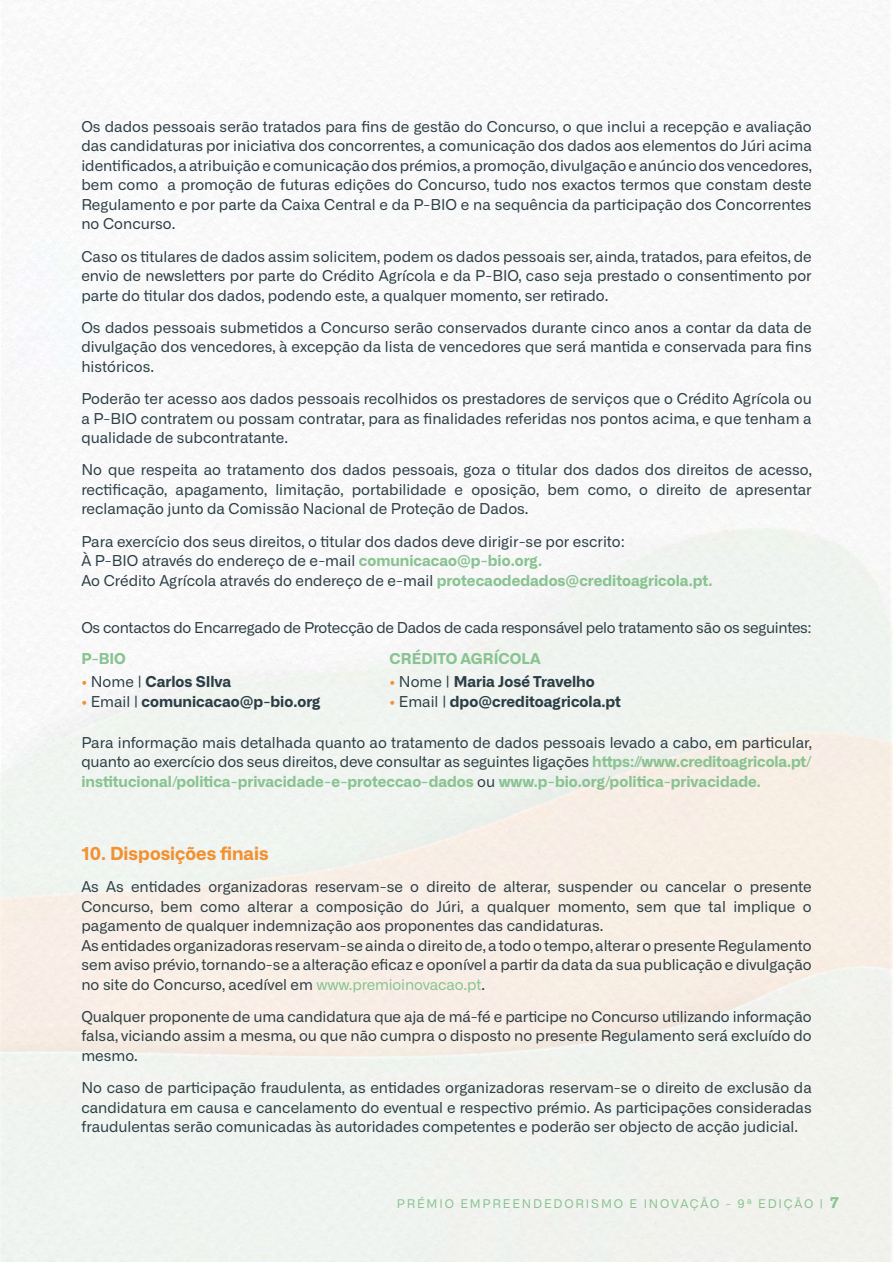
<style>
.page{position:relative;width:893px;height:1263px;background:#fff}
.page>*{position:absolute;margin:0;border:0;box-sizing:border-box;transform-origin:0 0}
.t1{font:700 18px "Alliance No.1";color:#f19132}
.t2{font:15px/19.5px "Alliance No.1";color:#2b3e45;text-align:justify}
.t3{font:700 15px "Alliance No.1";color:#2b3e45}
.t4{font:15px "Alliance No.1";letter-spacing:-.02em;color:#2b3e45}
.t5{font:700 15px "Alliance No.1";color:#88c391}
.t6{font:12px "Alliance No.1";letter-spacing:.15em;color:#88c391}
.s1{font-weight:700;color:#88c391}
.s2{font-weight:400;color:#f19132}
.s3{font-weight:400}
.s4{color:#88c391}
.s5{font-weight:700;font-size:15px}
</style>
<div class="page">
<p class="t2" style="left:81px;top:117px;width:732px">Os dados pessoais serão tratados para fins de gestão do Concurso, o que inclui a recepção e avaliação das candidaturas por iniciativa dos concorrentes, a comunicação dos dados aos elementos do Júri acima identificados, a atribuição e comunicação dos prémios, a promoção, divulgação e anúncio dos vencedores, bem como a promoção de futuras edições do Concurso, tudo nos exactos termos que constam deste Regulamento e por parte da Caixa Central e da P-BIO e na sequência da participação dos Concorrentes no Concurso.</p>
<p class="t2" style="left:81px;top:246px;width:732px">Caso os titulares de dados assim solicitem, podem os dados pessoais ser, ainda, tratados, para efeitos, de envio de newsletters por parte do Crédito Agrícola e da P-BIO, caso seja prestado o consentimento por parte do titular dos dados, podendo este, a qualquer momento, ser retirado.</p>
<p class="t2" style="left:81px;top:318px;width:732px">Os dados pessoais submetidos a Concurso serão conservados durante cinco anos a contar da data de divulgação dos vencedores, à excepção da lista de vencedores que será mantida e conservada para fins históricos.</p>
<p class="t2" style="left:81px;top:389px;width:732px">Poderão ter acesso aos dados pessoais recolhidos os prestadores de serviços que o Crédito Agrícola ou a P-BIO contratem ou possam contratar, para as finalidades referidas nos pontos acima, e que tenham a qualidade de subcontratante.</p>
<p class="t2" style="left:81px;top:460px;width:732px">No que respeita ao tratamento dos dados pessoais, goza o titular dos dados dos direitos de acesso, rectificação, apagamento, limitação, portabilidade e oposição, bem como, o direito de apresentar reclamação junto da Comissão Nacional de Proteção de Dados.</p>
<p class="t2" style="left:81px;top:531px;width:633px;text-align:left">Para exercício dos seus direitos, o titular dos dados deve dirigir-se por escrito:<br>À P-BIO através do endereço de e-mail <span class="s1">comunicacao@p-bio.org.<br></span>Ao Crédito Agrícola através do endereço de e-mail <span class="s1">protecaodedados@creditoagricola.pt.</span></p>
<p class="t4" style="left:81px;top:619px;width:732px">Os contactos do Encarregado de Protecção de Dados de cada responsável pelo tratamento são os seguintes:</p>
<p class="t5" style="left:81px;top:648px;width:46px">P-BIO</p>
<p class="t3" style="left:81px;top:672px;width:151px"><span class="s2">•</span> <span class="s3">Nome |</span> Carlos SIlva</p>
<p class="t3" style="left:81px;top:692px;width:241px"><span class="s2">•</span> <span class="s3">Email |</span> comunicacao@p-bio.org</p>
<p class="t5" style="left:390px;top:648px;width:153px">CRÉDITO AGRÍCOLA</p>
<p class="t3" style="left:390px;top:672px;width:207px"><span class="s2">•</span> <span class="s3">Nome |</span> Maria José Travelho</p>
<p class="t3" style="left:390px;top:692px;width:233px"><span class="s2">•</span> <span class="s3">Email |</span> dpo@creditoagricola.pt</p>
<p class="t2" style="left:81px;top:732px;width:732px">Para informação mais detalhada quanto ao tratamento de dados pessoais levado a cabo, em particular, quanto ao exercício dos seus direitos, deve consultar as seguintes ligações <span class="s1">https://www.creditoagricola.pt/ institucional/politica-privacidade-e-proteccao-dados</span> ou <span class="s1">www.p-bio.org/politica-privacidade.</span></p>
<p class="t1" style="left:81px;top:842px;width:189px">10. Disposições finais</p>
<p class="t2" style="left:81px;top:877px;width:732px;text-align:left">As As entidades organizadoras reservam-se o direito de alterar, suspender ou cancelar o presente Concurso, bem como alterar a composição do Júri, a qualquer momento, sem que tal implique o pagamento de qualquer indemnização aos proponentes das candidaturas.<br>As entidades organizadoras reservam-se ainda o direito de, a todo o tempo, alterar o presente Regulamento sem aviso prévio, tornando-se a alteração eficaz e oponível a partir da data da sua publicação e divulgação no site do Concurso, acedível em <span class="s4">www.premioinovacao.pt</span>.</p>
<p class="t2" style="left:81px;top:1007px;width:732px">Qualquer proponente de uma candidatura que aja de má-fé e participe no Concurso utilizando informação falsa, viciando assim a mesma, ou que não cumpra o disposto no presente Regulamento será excluído do mesmo.</p>
<p class="t2" style="left:81px;top:1078px;width:732px">No caso de participação fraudulenta, as entidades organizadoras reservam-se o direito de exclusão da candidatura em causa e cancelamento do eventual e respectivo prémio. As participações consideradas fraudulentas serão comunicadas às autoridades competentes e poderão ser objecto de acção judicial.</p>
<p class="t6" style="left:397px;top:1196px;width:444px">PRÉMIO EMPREENDEDORISMO E INOVAÇÃO - 9ª EDIÇÃO | <span class="s5">7</span></p>
</div>
